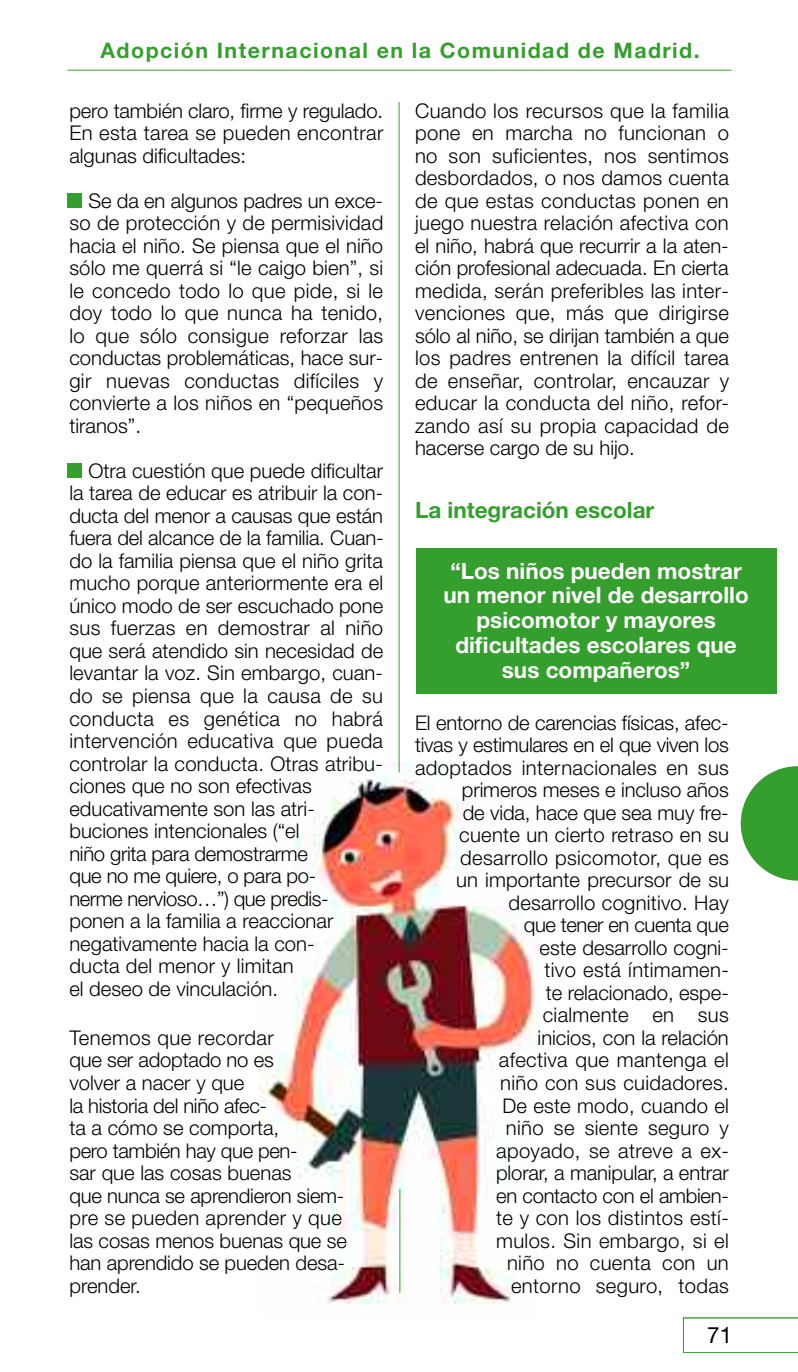
<style>
.page{position:relative;width:798px;height:1372px;background:#fff}
.page>*{position:absolute;margin:0;border:0;box-sizing:border-box;transform-origin:0 0}
.t1{font:700 22.5px/24.8px "Helvetica Neue";color:#fff;text-align:center}
.t2{font:700 22.5px "Helvetica Neue";color:#349f2c}
.t3{font:22.5px "Helvetica Neue";color:#000}
.t4{font:700 21.38px "Helvetica Neue";letter-spacing:.065em;color:#349f2c}
.t5{font:300 20.25px/22.5px "Helvetica Neue";color:#000;text-align:justify}
</style>
<div class="page">
<img style="left:259px;top:762px;width:280px;height:543px">
<hr style="left:67px;top:70px;width:664px;height:1px;background:#349f2c">
<svg style="left:683px;top:1317px;width:114px;height:35px"></svg>
<svg style="left:740px;top:766px;width:57px;height:114px"></svg>
<hr style="left:398px;top:102px;width:1px;height:670px;background:#349f2c">
<div style="left:67px;top:193px;width:14px;height:14px;background:#349f2c"></div>
<div style="left:68px;top:463px;width:14px;height:14px;background:#349f2c"></div>
<div style="left:415px;top:548px;width:361px;height:146px;background:#349f2c"></div>
<hr style="left:399px;top:1188px;width:1px;height:104px;background:#349f2c">
<p class="t4" style="left:100px;top:37px;width:600px">Adopción Internacional en la Comunidad de Madrid.</p>
<p class="t5" style="left:69px;top:99px;width:315px">pero también claro, firme y regulado.<br>En esta tarea se pueden encontrar algunas dificultades:</p>
<p class="t5" style="left:69px;top:189px;width:315px;text-indent:19px">Se da en algunos padres un exce&shy;so de protección y de permisividad hacia el niño. Se piensa que el niño sólo me querrá si “le caigo bien”, si le concedo todo lo que pide, si le doy todo lo que nunca ha tenido, lo que sólo consigue reforzar las conductas problemáticas, hace sur&shy;gir nuevas conductas difíciles y convierte a los niños en “pequeños tiranos”.</p>
<p class="t5" style="left:69px;top:459px;width:315px;text-align:left;text-indent:19px">Otra cuestión que puede dificultar la tarea de educar es atribuir la con&shy;ducta del menor a causas que están fuera del alcance de la familia. Cuan&shy;do la familia piensa que el niño grita mucho porque anteriormente era el único modo de ser escuchado pone sus fuerzas en demostrar al niño que será atendido sin necesidad de levantar la voz. Sin embargo, cuan&shy;do se piensa que la causa de su conducta es genética no habrá intervención educativa que pueda controlar la conducta. Otras atribu&shy;ciones que no son efectivas educativamente son las atri&shy;buciones intencionales (“el<br>niño grita para demostrarme<br>que no me quiere, o para po-<br>nerme nervioso…”) que predis&shy;ponen a la familia a reaccionar negativamente hacia la con-<br>ducta del menor y limitan<br>el deseo de vinculación.</p>
<p class="t5" style="left:69px;top:1026px;width:279px;text-align:left">Tenemos que recordar<br>que ser adoptado no es<br>volver a nacer y que<br>la historia del niño afec-<br>ta a cómo se comporta,<br>pero también hay que pen-<br>sar que las cosas buenas<br>que nunca se aprendieron siem&shy;pre se pueden aprender y que las cosas menos buenas que se han aprendido se pueden desa&shy;prender.</p>
<p class="t5" style="left:415px;top:99px;width:315px">Cuando los recursos que la familia pone en marcha no funcionan o no son suficientes, nos sentimos desbordados, o nos damos cuenta de que estas conductas ponen en juego nuestra relación afectiva con el niño, habrá que recurrir a la aten&shy;ción profesional adecuada. En cierta medida, serán preferibles las inter&shy;venciones que, más que dirigirse sólo al niño, se dirijan también a que los padres entrenen la difícil tarea de enseñar, controlar, encauzar y educar la conducta del niño, refor&shy;zando así su propia capacidad de hacerse cargo de su hijo.</p>
<p class="t2" style="left:415px;top:496px;width:241px">La integración escolar</p>
<p class="t1" style="left:443px;top:557px;width:306px">“Los niños pueden mostrar un menor nivel de desarrollo psicomotor y mayores dificultades escolares que sus compañeros”</p>
<p class="t5" style="left:415px;top:711px;width:315px;text-align:right">El entorno de carencias físicas, afec&shy;tivas y estimulares en el que viven los adoptados internacionales en sus primeros meses e incluso años<br>de vida, hace que sea muy fre&shy;cuente un cierto retraso en su desarrollo psicomotor, que es<br>un importante precursor de su desarrollo cognitivo. Hay<br>que tener en cuenta que<br>este desarrollo cogni-<br>tivo está íntimamen-<br>te relacionado, espe-<br>cialmente en sus<br>inicios, con la relación<br>afectiva que mantenga el<br>niño con sus cuidadores.<br>De este modo, cuando el<br>niño se siente seguro y<br>apoyado, se atreve a ex-<br>plorar, a manipular, a entrar<br>en contacto con el ambien-<br>te y con los distintos estí-<br>mulos. Sin embargo, si el<br>niño no cuenta con un<br>entorno seguro, todas</p>
<p class="t3" style="left:707px;top:1326px;width:27px">71</p>
</div>
